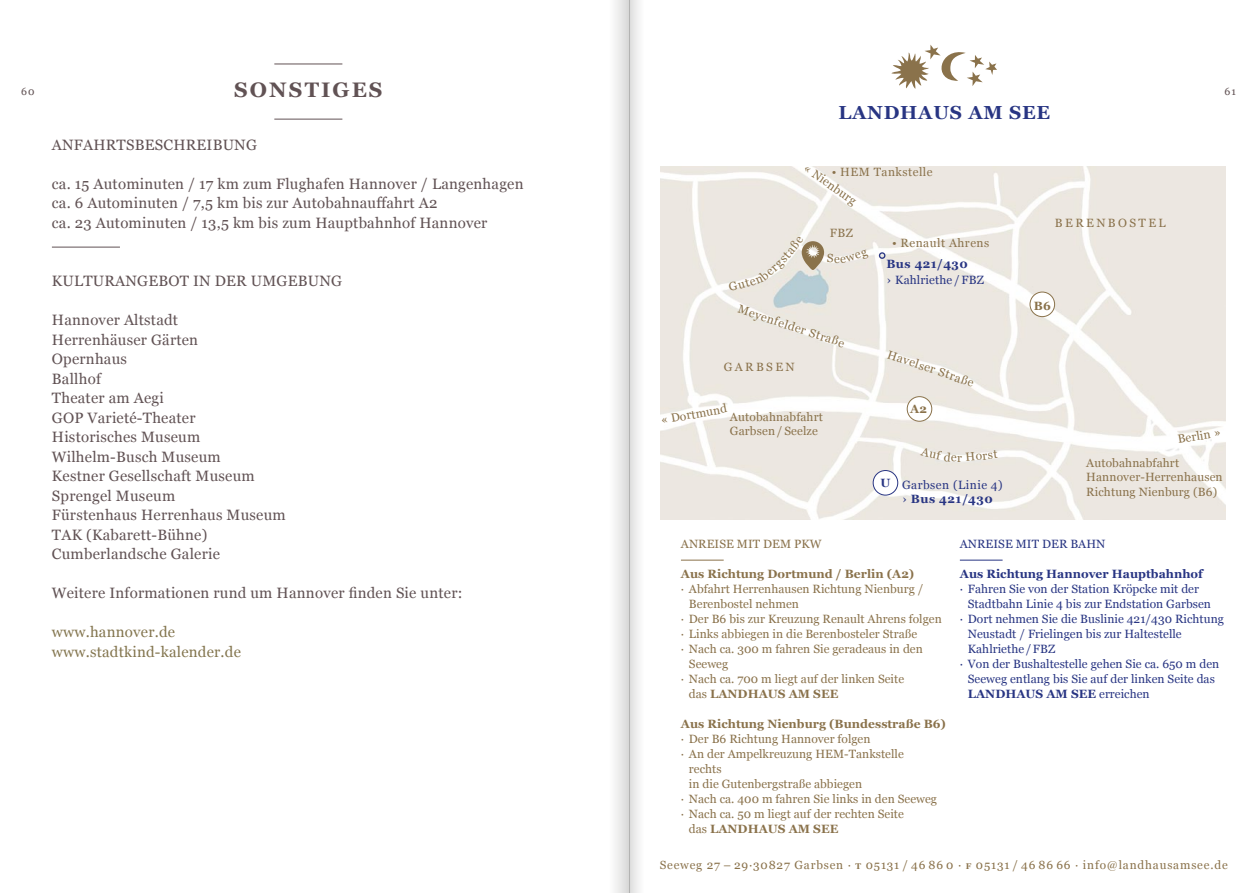
<style>
.page{position:relative;width:1259px;height:893px;background:#fff}
.page>*{position:absolute;margin:0;border:0;box-sizing:border-box;transform-origin:0 0}
.t1{font:700 21px "Georgia";letter-spacing:.1em;color:#615254}
.t2{font:700 18.9px "Georgia";letter-spacing:.04em;color:#283583}
.t3{font:15px/19.5px "Georgia";letter-spacing:.015em;color:#615254}
.t4{font:15px/19.5px "Georgia";letter-spacing:.015em;color:#83754e}
.t5{font:12px/14.4px "Georgia";letter-spacing:.005em;color:#8a724b}
.t6{font:12px "Georgia";letter-spacing:.005em;color:#283583}
.t7{font:700 12px "Georgia";letter-spacing:.005em;color:#8a724b}
.t8{font:700 12px "Georgia";letter-spacing:.005em;color:#283583}
.t9{font:12px "Georgia";letter-spacing:.04em;color:#8a724b}
.t10{font:12px/14.4px "Georgia";letter-spacing:.04em;color:#283583}
.t11{font:12px "Georgia";letter-spacing:.2em;color:#8a724b}
.t12{font:700 12px "Georgia";letter-spacing:.04em;color:#283583}
.t13{font:11.85px "Georgia";letter-spacing:.07em;color:#8a724b}
.t14{font:10.5px "Georgia";color:#615254}
.s1{font-weight:700}
.s2{font-weight:400}
.s3{font-weight:700;font-size:8.25px}
</style>
<div class="page">
<hr style="left:274px;top:119px;width:68px;height:1px;background:#615254">
<hr style="left:274px;top:64px;width:68px;height:1px;background:#615254">
<hr style="left:52px;top:247px;width:68px;height:1px;background:#615254">
<img style="left:660px;top:167px;width:565px;height:353px">
<div style="left:1030px;top:292px;width:24px;height:25px;background:#fff;border-radius:50%"></div>
<div style="left:1029px;top:292px;width:26px;height:25px;border:1px solid #8a724b;border-radius:50%"></div>
<div style="left:907px;top:397px;width:24px;height:24px;background:#fff;border-radius:50%"></div>
<div style="left:907px;top:396px;width:25px;height:26px;border:1px solid #8a724b;border-radius:50%"></div>
<div style="left:873px;top:470px;width:24px;height:25px;background:#fff;border-radius:50%"></div>
<div style="left:873px;top:470px;width:25px;height:25px;border:1px solid #283583;border-radius:50%"></div>
<hr style="left:960px;top:560px;width:42px;height:1px;background:#283583">
<hr style="left:681px;top:560px;width:42px;height:1px;background:#8a724b">
<div style="left:879px;top:252px;width:6px;height:7px;border:1px solid #283583;border-radius:50%"></div>
<svg style="left:891px;top:45px;width:106px;height:44px"></svg>
<div style="left:607px;top:0;width:22px;height:893px;background:linear-gradient(to right,#fff,#dbdbdb)"></div>
<svg style="left:630px;top:0;width:9px;height:893px"></svg>
<svg style="left:728px;top:236px;width:105px;height:55px;background:#e1ded8"></svg>
<svg style="left:840px;top:250px;width:29px;height:13px"></svg>
<svg style="left:920px;top:447px;width:55px;height:15px"></svg>
<p class="t14" style="left:21px;top:84px;width:15px">60</p>
<h1 class="t1" style="left:234px;top:74px;width:150px">SONSTIGES</h1>
<p class="t14" style="left:1224px;top:84px;width:13px">61</p>
<p class="t3" style="left:52px;top:134px;width:206px">ANFAHRTSBESCHREIBUNG</p>
<p class="t3" style="left:52px;top:173px;width:473px">ca. 15 Autominuten / 17 km zum Flughafen Hannover / Langenhagen ca. 6 Autominuten / 7,5 km bis zur Autobahnauffahrt A2<br>ca. 23 Autominuten / 13,5 km bis zum Hauptbahnhof Hannover</p>
<p class="t3" style="left:52px;top:271px;width:291px">KULTURANGEBOT IN DER UMGEBUNG</p>
<p class="t3" style="left:52px;top:310px;width:235px">Hannover Altstadt<br>Herrenhäuser Gärten<br>Opernhaus<br>Ballhof<br>Theater am Aegi<br>GOP Varieté-Theater<br>Historisches Museum<br>Wilhelm-Busch Museum<br>Kestner Gesellschaft Museum<br>Sprengel Museum<br>Fürstenhaus Herrenhaus Museum<br>TAK (Kabarett-Bühne)<br>Cumberlandsche Galerie</p>
<p class="t3" style="left:52px;top:583px;width:412px">Weitere Informationen rund um Hannover finden Sie unter:</p>
<p class="t4" style="left:52px;top:622px;width:191px">www.hannover.de www.stadtkind-kalender.de</p>
<h2 class="t2" style="left:838px;top:98px;width:213px">LANDHAUS AM SEE</h2>
<p class="t5" style="left:809px;top:160px;width:63px;rotate:35deg">« Nienburg</p>
<p class="t9" style="left:831px;top:163px;width:102px">• HEM Tankstelle</p>
<p class="t5" style="left:830px;top:225px;width:25px">FBZ</p>
<p class="t5" style="left:834px;top:251px;width:7px">e</p>
<p class="t5" style="left:740px;top:301px;width:113px;rotate:18deg">Meyenfelder Straße</p>
<p class="t11" style="left:724px;top:358px;width:72px">GARBSEN</p>
<p class="t5" style="left:659px;top:412px;width:68px;rotate:-10deg">« Dortmund</p>
<p class="t5" style="left:730px;top:409px;width:94px">Autobahnabfahrt<br>Garbsen / Seelze</p>
<p class="t9" style="left:892px;top:234px;width:99px">• Renault Ahrens</p>
<p class="t12" style="left:886px;top:255px;width:83px">Bus 421/430</p>
<p class="t6" style="left:886px;top:271px;width:99px">› Kahlriethe /FBZ</p>
<p class="t5" style="left:890px;top:347px;width:92px;rotate:18deg">Havelser Straße</p>
<p class="t7" style="left:910px;top:399px;width:19px">A2</p>
<p class="t8" style="left:880px;top:474px;width:11px">U</p>
<p class="t5" style="left:974px;top:448px;width:24px;rotate:-6deg">orst</p>
<p class="t10" style="left:902px;top:477px;width:102px">Garbsen (Linie 4) › <span class="s1">Bus 421/430</span></p>
<p class="t11" style="left:1055px;top:214px;width:112px">BERENBOSTEL</p>
<p class="t7" style="left:1033px;top:297px;width:19px">B6</p>
<p class="t5" style="left:1176px;top:431px;width:45px;rotate:-9deg">Berlin »</p>
<p class="t5" style="left:1086px;top:455px;width:138px">Autobahnabfahrt<br>Hannover-Herrenhausen<br>Richtung Nienburg (B6)</p>
<p class="t5" style="left:681px;top:536px;width:142px">ANREISE MIT DEM PKW</p>
<p class="t7" style="left:681px;top:565px;width:235px">Aus Richtung Dortmund / Berlin (A2)</p>
<p class="t5" style="left:681px;top:581px;width:244px">· Abfahrt Herrenhausen Richtung Nienburg /</p>
<p class="t5" style="left:689px;top:596px;width:112px">Berenbostel nehmen</p>
<p class="t5" style="left:681px;top:611px;width:262px">· Der B6 bis zur Kreuzung Renault Ahrens folgen</p>
<p class="t5" style="left:681px;top:626px;width:238px">· Links abbiegen in die Berenbosteler Straße</p>
<p class="t5" style="left:681px;top:641px;width:243px">· Nach ca. 300 m fahren Sie geradeaus in den</p>
<p class="t5" style="left:689px;top:656px;width:41px">Seeweg</p>
<p class="t5" style="left:681px;top:671px;width:225px">· Nach ca. 700 m liegt auf der linken Seite</p>
<p class="t7" style="left:689px;top:685px;width:151px"><span class="s2">das</span> LANDHAUS AM SEE</p>
<p class="t7" style="left:681px;top:715px;width:266px">Aus Richtung Nienburg (Bundesstraße B6)</p>
<p class="t5" style="left:681px;top:731px;width:191px">· Der B6 Richtung Hannover folgen</p>
<p class="t5" style="left:681px;top:746px;width:224px">· An der Ampelkreuzung HEM-Tankstelle</p>
<p class="t5" style="left:689px;top:761px;width:34px">rechts</p>
<p class="t5" style="left:689px;top:776px;width:175px">in die Gutenbergstraße abbiegen</p>
<p class="t5" style="left:681px;top:791px;width:258px">· Nach ca. 400 m fahren Sie links in den Seeweg</p>
<p class="t5" style="left:681px;top:806px;width:224px">· Nach ca. 50 m liegt auf der rechten Seite</p>
<p class="t7" style="left:689px;top:820px;width:151px"><span class="s2">das</span> LANDHAUS AM SEE</p>
<p class="t6" style="left:960px;top:535px;width:147px">ANREISE MIT DER BAHN</p>
<p class="t8" style="left:960px;top:565px;width:245px">Aus Richtung Hannover Hauptbahnhof</p>
<p class="t6" style="left:960px;top:580px;width:241px">· Fahren Sie von der Station Kröpcke mit der</p>
<p class="t6" style="left:968px;top:595px;width:245px">Stadtbahn Linie 4 bis zur Endstation Garbsen</p>
<p class="t6" style="left:960px;top:610px;width:265px">· Dort nehmen Sie die Buslinie 421/430 Richtung</p>
<p class="t6" style="left:968px;top:625px;width:215px">Neustadt / Frielingen bis zur Haltestelle</p>
<p class="t6" style="left:968px;top:640px;width:89px">Kahlriethe /FBZ</p>
<p class="t6" style="left:960px;top:655px;width:261px">· Von der Bushaltestelle gehen Sie ca. 650 m den</p>
<p class="t6" style="left:968px;top:670px;width:248px">Seeweg entlang bis Sie auf der linken Seite das</p>
<p class="t8" style="left:968px;top:685px;width:183px">LANDHAUS AM SEE <span class="s2">erreichen</span></p>
<p class="t13" style="left:659px;top:856px;width:569px">Seeweg 27 – 29·30827 Garbsen · <span class="s3">t</span> 05131 / 46 86 0 · <span class="s3">f</span> 05131 / 46 86 66 · info@landhausamsee.de</p>
</div>
